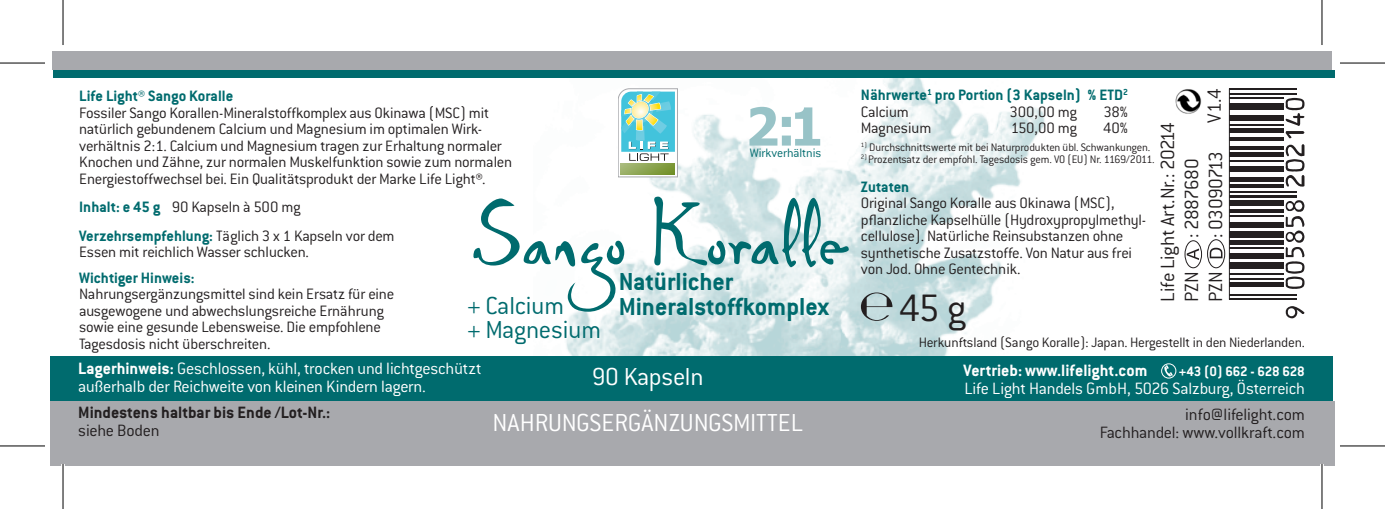
<style>
.page{position:relative;width:1385px;height:509px;background:#fff}
.page>*{position:absolute;margin:0;border:0;box-sizing:border-box;transform-origin:0 0}
.t1{font:700 52.2px "Tahoma";color:#98c3c7}
.t2{font:300 42px "Conduit ITC";color:#231f20}
.t3{font:300 27px/45.9px "Conduit ITC";letter-spacing:-.005em;color:#fff;text-align:center}
.t4{font:700 27px/24px "Conduit ITC";color:#006b6e}
.t5{font:300 27px "Conduit ITC";letter-spacing:-.015em;color:#006b6e}
.t6{font:300 21px/24px "Conduit ITC";letter-spacing:-.025em;color:#231f20}
.t7{font:300 18px/18px "Conduit ITC";letter-spacing:-.015em;color:#fff}
.t8{font:300 18px/18px "Conduit ITC";letter-spacing:-.01em;color:#231f20;text-align:right}
.t9{font:700 18px "Conduit ITC";color:#231f20}
.t10{font:700 18px "Conduit ITC";color:#fff}
.t11{font:300 16.5px/16.5px "Conduit ITC";letter-spacing:-.015em;color:#231f20}
.t12{font:700 16.5px/16.5px "Conduit ITC";color:#006b6e}
.t13{font:300 15px "Conduit ITC";letter-spacing:-.015em;color:#231f20}
.t14{font:700 15px "Conduit ITC";letter-spacing:-.01em;color:#fff}
.t15{font:300 13.5px "Conduit ITC";color:#006b6e}
.t16{font:300 12px "Conduit ITC";letter-spacing:-.015em;color:#231f20}
.s1{font-weight:300;color:#231f20}
.s2{font-weight:700;color:#006b6e}
.s3{color:#006b6e}
.s4{font-weight:700}
</style>
<div class="page">
<hr style="left:1229px;top:298px;width:68px;height:1px;background:#231f20">
<hr style="left:1229px;top:294px;width:68px;height:1px;background:#231f20">
<hr style="left:1229px;top:282px;width:54px;height:4px;background:#231f20">
<hr style="left:1229px;top:278px;width:54px;height:1px;background:#231f20">
<hr style="left:1229px;top:274px;width:54px;height:1px;background:#231f20">
<div style="left:1229px;top:262px;width:54px;height:6px;background:#231f20"></div>
<div style="left:1229px;top:253px;width:54px;height:6px;background:#231f20"></div>
<hr style="left:1229px;top:247px;width:54px;height:1px;background:#231f20">
<hr style="left:1229px;top:240px;width:54px;height:4px;background:#231f20">
<div style="left:1229px;top:231px;width:54px;height:7px;background:#231f20"></div>
<div style="left:1229px;top:222px;width:54px;height:6px;background:#231f20"></div>
<hr style="left:1229px;top:215px;width:54px;height:2px;background:#231f20">
<hr style="left:1229px;top:209px;width:54px;height:3px;background:#231f20">
<div style="left:1229px;top:200px;width:54px;height:6px;background:#231f20"></div>
<hr style="left:1229px;top:195px;width:68px;height:2px;background:#231f20">
<hr style="left:1229px;top:191px;width:68px;height:1px;background:#231f20">
<hr style="left:1229px;top:184px;width:54px;height:4px;background:#231f20">
<hr style="left:1229px;top:177px;width:54px;height:4px;background:#231f20">
<div style="left:1229px;top:166px;width:54px;height:6px;background:#231f20"></div>
<hr style="left:1229px;top:160px;width:54px;height:1px;background:#231f20">
<hr style="left:1229px;top:153px;width:54px;height:4px;background:#231f20">
<hr style="left:1229px;top:146px;width:54px;height:4px;background:#231f20">
<hr style="left:1229px;top:137px;width:54px;height:4px;background:#231f20">
<hr style="left:1229px;top:128px;width:54px;height:4px;background:#231f20">
<hr style="left:1229px;top:124px;width:54px;height:1px;background:#231f20">
<div style="left:1229px;top:115px;width:54px;height:6px;background:#231f20"></div>
<div style="left:1229px;top:104px;width:54px;height:6px;background:#231f20"></div>
<hr style="left:1229px;top:97px;width:54px;height:2px;background:#231f20">
<hr style="left:1229px;top:93px;width:68px;height:1px;background:#231f20">
<hr style="left:1229px;top:88px;width:68px;height:2px;background:#231f20">
<svg style="left:1285px;top:200px;width:19px;height:89px"></svg>
<svg style="left:1285px;top:144px;width:19px;height:43px"></svg>
<svg style="left:1285px;top:98px;width:19px;height:40px"></svg>
<svg style="left:1285px;top:306px;width:19px;height:12px"></svg>
<img style="left:534px;top:77px;width:511px;height:279px">
<div style="left:50px;top:356px;width:1283px;height:45px;background:#006b6e"></div>
<div style="left:50px;top:401px;width:1284px;height:64px;background:#a8a9ad"></div>
<svg style="left:1185px;top:241px;width:16px;height:27px"></svg>
<div style="left:1184px;top:240px;width:18px;height:28px;border:1px solid #231f20;border-radius:50%"></div>
<svg style="left:1186px;top:248px;width:13px;height:12px"></svg>
<svg style="left:1207px;top:240px;width:17px;height:28px"></svg>
<div style="left:1207px;top:239px;width:18px;height:29px;border:1px solid #231f20;border-radius:50%"></div>
<svg style="left:1209px;top:248px;width:13px;height:10px"></svg>
<img style="left:1175px;top:89px;width:27px;height:25px">
<svg style="left:618px;top:89px;width:59px;height:88px"></svg>
<div style="left:53px;top:51px;width:1279px;height:19px;background:#a8a9ad"></div>
<div style="left:53px;top:70px;width:1281px;height:7px;background:#006b6e"></div>
<div style="left:1161px;top:363px;width:15px;height:15px;border:1px solid #fff;border-radius:50%"></div>
<svg style="left:1164px;top:365px;width:8px;height:11px"></svg>
<hr style="left:1229px;top:89px;width:1px;height:210px;background:#231f20">
<svg style="left:473px;top:197px;width:376px;height:115px"></svg>
<svg style="left:861px;top:292px;width:31px;height:29px"></svg>
<svg style="left:0;top:446px;width:45px;height:1px"></svg>
<svg style="left:1340px;top:446px;width:45px;height:1px"></svg>
<hr style="left:61px;top:464px;width:4px;height:45px;background:#fff">
<hr style="left:1320px;top:464px;width:3px;height:45px;background:#fff">
<hr style="left:0;top:62px;width:45px;height:2px;background:#000">
<hr style="left:1340px;top:62px;width:45px;height:2px;background:#000">
<hr style="left:0;top:445px;width:45px;height:1px;background:#000">
<hr style="left:1340px;top:445px;width:45px;height:1px;background:#000">
<hr style="left:62px;top:0;width:2px;height:45px;background:#000">
<hr style="left:62px;top:464px;width:2px;height:45px;background:#000">
<hr style="left:1321px;top:0;width:1px;height:45px;background:#000">
<hr style="left:1321px;top:464px;width:1px;height:45px;background:#000">
<p class="t12" style="left:861px;top:87px;width:269px">Nährwerte<sup>1</sup> pro Portion (3 Kapseln) % ETD<sup>2<br></sup><span class="s1">Calcium</span></p>
<p class="t6" style="left:1202px;top:123px;width:36px;rotate:-90deg">V1.4</p>
<p class="t11" style="left:79px;top:88px;width:434px"><span class="s2">Life Light</span><span class="s3">®</span> <span class="s2">Sango Koralle<br></span>Fossiler Sango Korallen-Mineralstoffkomplex aus Okinawa (MSC) mit natürlich gebundenem Calcium und Magnesium im optimalen Wirk&shy;verhältnis 2:1. Calcium und Magnesium tragen zur Erhaltung normaler Knochen und Zähne, zur normalen Muskelfunktion sowie zum normalen Energiestoffwechsel bei. Ein Qualitätsprodukt der Marke Life Light®.</p>
<p class="t11" style="left:79px;top:193px;width:317px;line-height:28.5px"><span class="s2">Inhalt: e 45 g</span> 90 Kapseln à 500 mg<br><span class="s2">Verzehrsempfehlung:</span> Täglich 3 x 1 Kapseln vor dem</p>
<p class="t11" style="left:79px;top:244px;width:231px">Essen mit reichlich Wasser schlucken.</p>
<p class="t12" style="left:79px;top:269px;width:117px">Wichtiger Hinweis:</p>
<p class="t11" style="left:79px;top:286px;width:317px">Nahrungsergänzungsmittel sind kein Ersatz für eine ausgewogene und abwechslungsreiche Ernährung sowie eine gesunde Lebensweise. Die empfohlene Tagesdosis nicht überschreiten.</p>
<p class="t7" style="left:78px;top:359px;width:405px"><span class="s4">Lagerhinweis:</span> Geschlossen, kühl, trocken und lichtgeschützt außerhalb der Reichweite von kleinen Kindern lagern.</p>
<p class="t9" style="left:78px;top:401px;width:254px">Mindestens haltbar bis Ende /Lot-Nr.:</p>
<p class="t8" style="left:78px;top:421px;width:83px">siehe Boden</p>
<p class="t11" style="left:1009px;top:103px;width:69px">300,00 mg</p>
<p class="t11" style="left:1103px;top:103px;width:26px">38%</p>
<h1 class="t1" style="left:745px;top:90px;width:79px">2:1</h1>
<p class="t15" style="left:750px;top:146px;width:73px">Wirkverhältnis</p>
<p class="t11" style="left:861px;top:120px;width:72px">Magnesium</p>
<p class="t11" style="left:1011px;top:120px;width:68px">150,00 mg</p>
<p class="t11" style="left:1103px;top:120px;width:26px">40%</p>
<p class="t16" style="left:861px;top:141px;width:291px"><sup>1)</sup> Durchschnittswerte mit bei Naturprodukten übl. Schwankungen.</p>
<p class="t16" style="left:861px;top:153px;width:295px"><sup>2)</sup> Prozentsatz der empfohl. Tagesdosis gem. VO (EU ) Nr. 1169/2011.</p>
<p class="t12" style="left:861px;top:178px;width:50px">Zutaten</p>
<p class="t11" style="left:861px;top:195px;width:287px">Original Sango Koralle aus Okinawa (MSC), pflanzliche Kapselhülle (Hydroxypropylmethyl&shy;cellulose). Natürliche Reinsubstanzen ohne synthetische Zusatzstoffe. Von Natur aus frei von Jod. Ohne Gentechnik.</p>
<p class="t6" style="left:1155px;top:302px;width:181px;rotate:-90deg">Life Light Art.Nr.: 20214<br>PZN</p>
<p class="t6" style="left:1203px;top:238px;width:88px;rotate:-90deg">: 03090713</p>
<p class="t6" style="left:1179px;top:238px;width:81px;rotate:-90deg">: 2887680</p>
<p class="t6" style="left:1203px;top:302px;width:32px;rotate:-90deg">PZN</p>
<h3 class="t4" style="left:618px;top:269px;width:212px">Natürlicher<br>Mineralstoffkomplex</h3>
<h3 class="t5" style="left:467px;top:291px;width:99px">+ Calcium</h3>
<h2 class="t2" style="left:899px;top:285px;width:69px">45 g</h2>
<h3 class="t5" style="left:467px;top:315px;width:136px">+ Magnesium</h3>
<p class="t13" style="left:918px;top:334px;width:388px">Herkunftsland (Sango Koralle): Japan. Hergestellt in den Niederlanden.</p>
<p class="t10" style="left:963px;top:360px;width:185px">Vertrieb: www.lifelight.com</p>
<p class="t14" style="left:1179px;top:363px;width:127px">+43 (0) 662 - 628 628</p>
<p class="t7" style="left:964px;top:380px;width:342px">Life Light Handels GmbH, 5026 Salzburg, Österreich</p>
<h3 class="t3" style="left:492px;top:353px;width:305px">90 Kapseln<br>nah rungsergänzungSmittel</h3>
<p class="t8" style="left:1099px;top:405px;width:207px">info@lifelight.com<br>Fachhandel: www.vollkraft.com</p>
</div>
